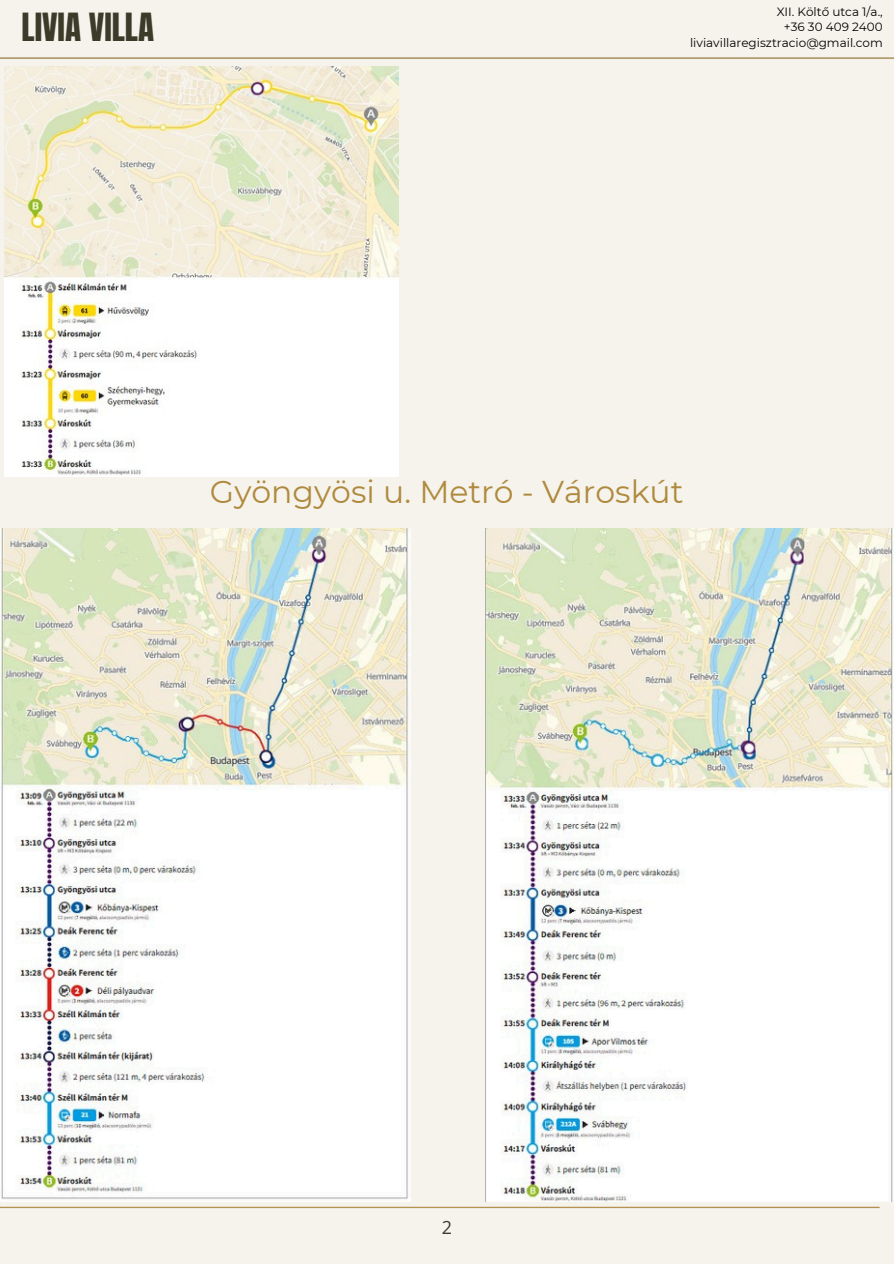
<style>
.page{position:relative;width:894px;height:1264px;background:#fff}
.page>*{position:absolute;margin:0;border:0;box-sizing:border-box;transform-origin:0 0}
.t1{font:33px "Anton";color:#3c3b2a}
.t2{font:31.5px "Montserrat";color:#af8a3e}
.t3{font:18px "Open Sans";color:#3c3b2a}
.t4{font:12px/15.8px "Montserrat";color:#000;text-align:right}
</style>
<div class="page">
<div style="left:0;top:0;width:893px;height:1263px;background:#f6f3ec"></div>
<img style="left:0;top:57px;width:893px;height:420px">
<img style="left:0;top:528px;width:893px;height:681px">
<h1 class="t1" style="left:22px;top:3px;width:134px">LIVIA VILLA</h1>
<p class="t4" style="left:689px;top:3px;width:194px">XII. Költő utca 1/a.,<br>+36 30 409 2400 liviavillaregisztracio@gmail.com</p>
<p class="t2" style="left:210px;top:472px;width:475px">Gyöngyösi u. Metró - Városkút</p>
<p class="t3" style="left:441px;top:1214px;width:12px">2</p>
</div>
